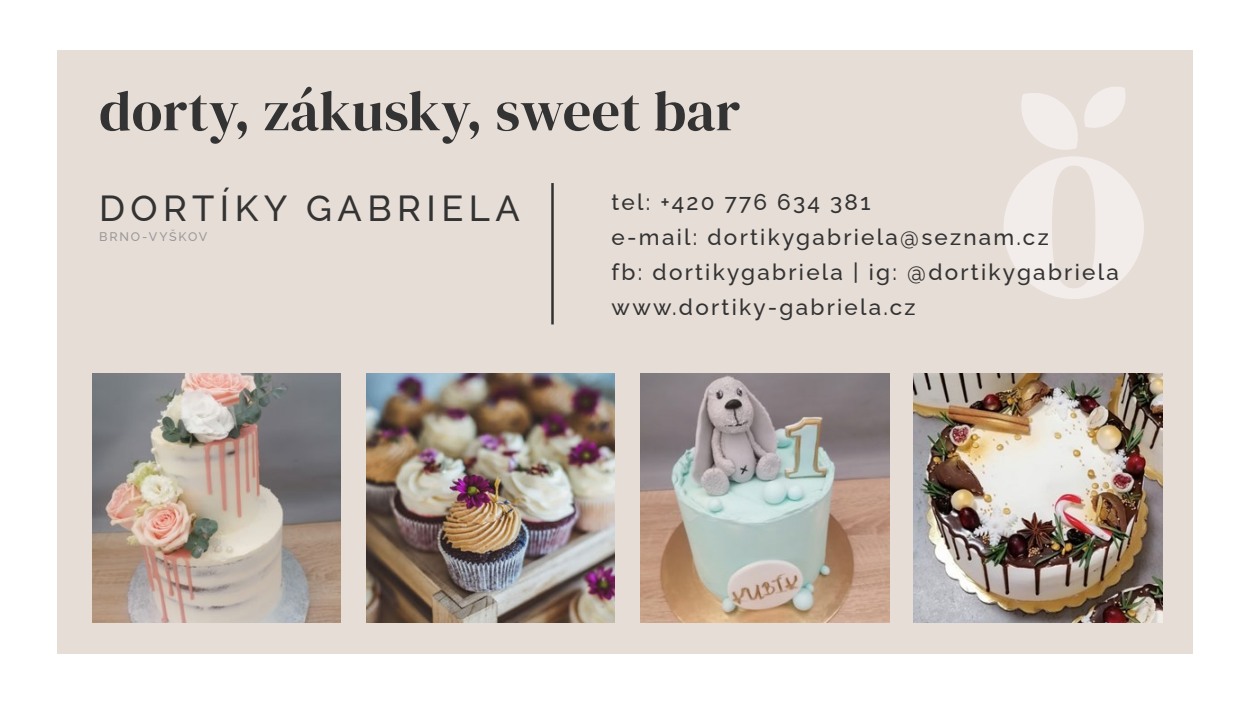
<style>
.page{position:relative;width:1250px;height:704px;background:#fff}
.page>*{position:absolute;margin:0;border:0;box-sizing:border-box;transform-origin:0 0}
.t1{font:56.25px "DM Serif Display";letter-spacing:.005em;color:#333}
.t2{font:500 36.25px "Raleway";letter-spacing:.15em;color:#333}
.t3{font:500 22.5px/35px "Raleway";letter-spacing:.1em;color:#333}
.t4{font:500 12.5px "Raleway";letter-spacing:.15em;color:#999}
</style>
<div class="page">
<div style="left:57px;top:50px;width:1136px;height:603px;background:#e7ddd7"></div>
<svg style="left:1004px;top:87px;width:140px;height:212px"></svg>
<hr style="left:551px;top:183px;width:3px;height:141px;background:#333">
<img style="left:366px;top:373px;width:249px;height:249px">
<img style="left:914px;top:373px;width:248px;height:249px">
<img style="left:92px;top:373px;width:249px;height:249px">
<img style="left:641px;top:373px;width:248px;height:249px">
<h1 class="t1" style="left:99px;top:87px;width:643px">dorty, z·kusky, sweet bar</h1>
<h2 class="t2" style="left:99px;top:179px;width:422px">DORTÍKY GABRIELA</h2>
<p class="t4" style="left:99px;top:226px;width:110px">BRNO-VYŠKOV</p>
<p class="t3" style="left:612px;top:182px;width:509px">tel: +420 776 634 381<br>e-mail: dortikygabriela@seznam.cz<br>fb: dortikygabriela | ig: @dortikygabriela www.dortiky-gabriela.cz</p>
</div>
